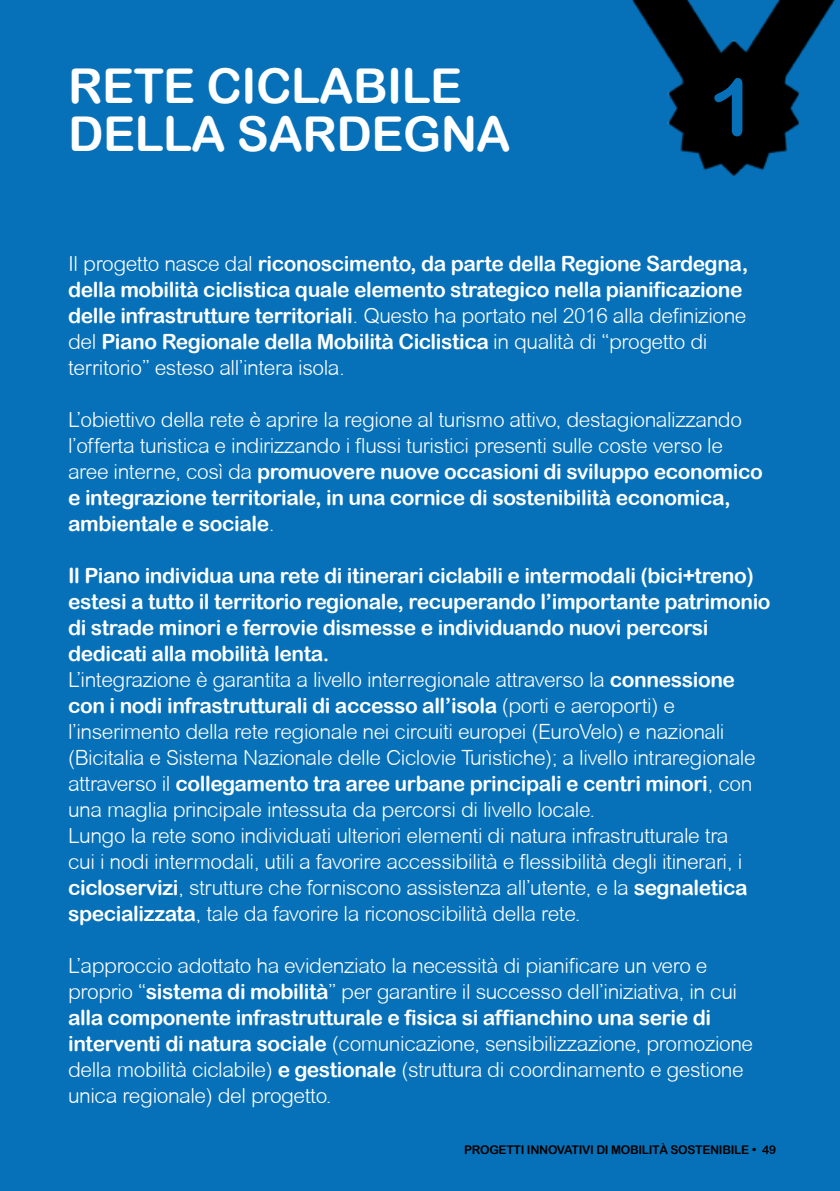
<style>
.page{position:relative;width:840px;height:1191px;background:#fff}
.page>*{position:absolute;margin:0;border:0;box-sizing:border-box;transform-origin:0 0}
.t1{font:79.6px "Arial Rounded MT Bold";color:#0671b8}
.t2{font:48px/48px "Arial Rounded MT Bold";letter-spacing:-.01em;color:#fff}
.t3{font:300 21px/26px "Arial Rounded MT";letter-spacing:-.02em;color:#fff}
.t4{font:21px/26px "Arial Rounded MT Bold";letter-spacing:-.02em;color:#fff}
.t5{font:12px "Arial Rounded MT Bold";letter-spacing:-.025em;color:#000}
.s1{font-family:"Arial Rounded MT";font-weight:300}
.s2{font-family:"Arial Rounded MT Bold";font-weight:400}
</style>
<div class="page">
<div style="left:0;top:0;width:839px;height:1191px;background:#0671b8"></div>
<img style="left:632px;top:0;width:203px;height:175px">
<h2 class="t2" style="left:68px;top:61px;width:444px">RETE CICLABILE<br>DELLA SARDEGNA</h2>
<h1 class="t1" style="left:709px;top:60px;width:49px">1</h1>
<p class="t4" style="left:68px;top:250px;width:681px"><span class="s1">Il progetto nasce dal</span> riconoscimento, da parte della Regione Sardegna, della mobilità ciclistica quale elemento strategico nella pianificazione</p>
<p class="t3" style="left:68px;top:302px;width:679px"><span class="s2">delle infrastrutture territoriali</span>. Questo ha portato nel 2016 alla definizione</p>
<p class="t4" style="left:68px;top:328px;width:640px"><span class="s1">del</span> Piano Regionale della Mobilità Ciclistica <span class="s1">in qualità di “progetto di</span></p>
<p class="t3" style="left:68px;top:354px;width:278px">territorio” esteso all’intera isola.</p>
<p class="t3" style="left:68px;top:406px;width:675px">L’obiettivo della rete è aprire la regione al turismo attivo, destagionalizzando l’offerta turistica e indirizzando i flussi turistici presenti sulle coste verso le</p>
<p class="t4" style="left:68px;top:458px;width:695px"><span class="s1">aree interne, così da</span> promuovere nuove occasioni di sviluppo economico e integrazione territoriale, in una cornice di sostenibilità economica, ambientale e sociale<span class="s1">.</span></p>
<p class="t4" style="left:68px;top:562px;width:703px">Il Piano individua una rete di itinerari ciclabili e intermodali (bici+treno) estesi a tutto il territorio regionale, recuperando l’importante patrimonio di strade minori e ferrovie dismesse e individuando nuovi percorsi dedicati alla mobilità lenta.</p>
<p class="t3" style="left:68px;top:666px;width:668px">L’integrazione è garantita a livello interregionale attraverso la <span class="s2">connessione</span></p>
<p class="t4" style="left:68px;top:692px;width:608px">con i nodi infrastrutturali di accesso all’isola <span class="s1">(porti e aeroporti) e</span></p>
<p class="t3" style="left:68px;top:718px;width:688px">l’inserimento della rete regionale nei circuiti europei (EuroVelo) e nazionali (Bicitalia e Sistema Nazionale delle Ciclovie Turistiche); a livello intraregionale</p>
<p class="t4" style="left:68px;top:770px;width:685px"><span class="s1">attraverso il</span> collegamento tra aree urbane principali e centri minori<span class="s1">, con</span></p>
<p class="t3" style="left:68px;top:796px;width:680px">una maglia principale intessuta da percorsi di livello locale.<br>Lungo la rete sono individuati ulteriori elementi di natura infrastrutturale tra cui i nodi intermodali, utili a favorire accessibilità e flessibilità degli itinerari, i <span class="s2">cicloservizi</span>, strutture che forniscono assistenza all’utente, e la <span class="s2">segnaletica specializzata</span>, tale da favorire la riconoscibilità della rete.</p>
<p class="t3" style="left:68px;top:952px;width:670px">L’approccio adottato ha evidenziato la necessità di pianificare un vero e proprio “<span class="s2">sistema di mobilità</span>” per garantire il successo dell’iniziativa, in cui</p>
<p class="t4" style="left:68px;top:1004px;width:644px">alla componente infrastrutturale e fisica si affianchino una serie di</p>
<p class="t3" style="left:68px;top:1030px;width:686px"><span class="s2">interventi di natura sociale</span> (comunicazione, sensibilizzazione, promozione della mobilità ciclabile) <span class="s2">e gestionale</span> (struttura di coordinamento e gestione unica regionale) del progetto.</p>
<p class="t5" style="left:464px;top:1142px;width:313px">PROGETTI INNOVATIVI DI MOBILITÀ SOSTENIBILE • 49</p>
</div>
